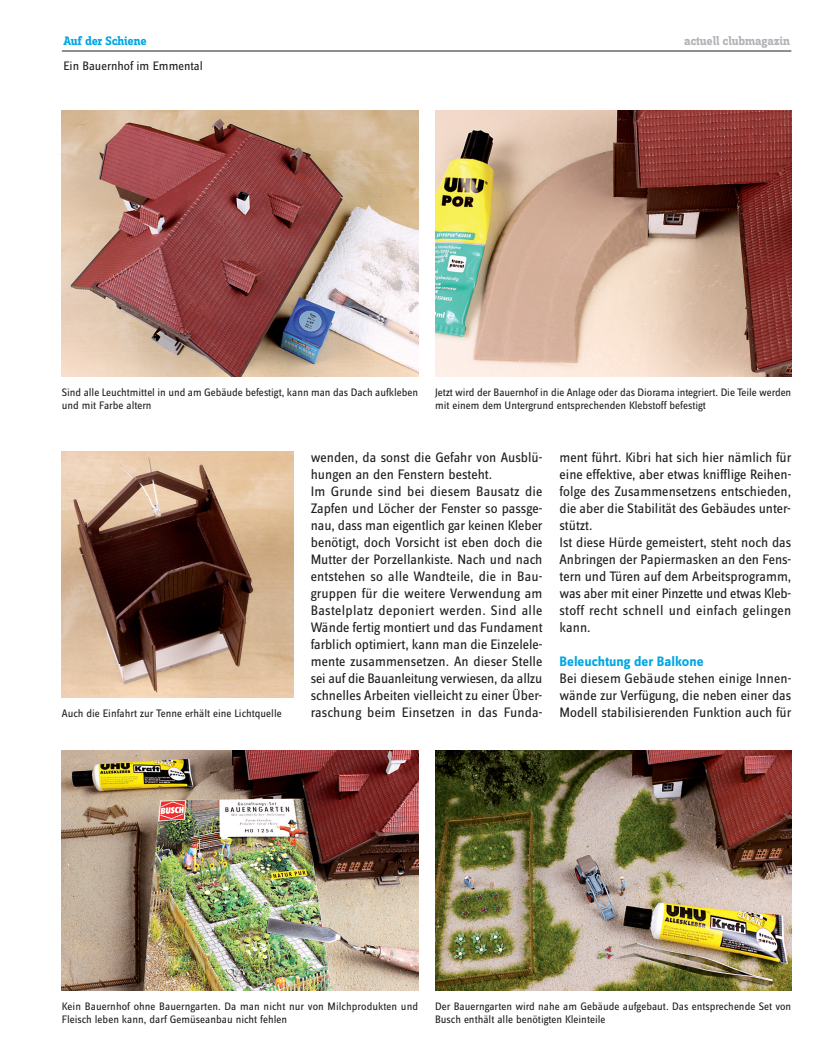
<style>
.page{position:relative;width:838px;height:1061px;background:#fff}
.page>*{position:absolute;margin:0;border:0;box-sizing:border-box;transform-origin:0 0}
.t1{font:14.25px/17px "Zine Sans Dis";color:#231f20}
.t2{font:700 14.25px "Zine Sans Dis";color:#00a6e4}
.t3{font:12.75px "Zine Sans Dis";color:#231f20}
.t4{font:700 12.75px "Zine Slab Dis";letter-spacing:-.01em;color:#b2b3b7}
.t5{font:700 12.75px "Zine Slab Dis";letter-spacing:-.005em;color:#00a6e4}
.t6{font:11.25px/12.8px "Zine Sans Dis";color:#231f20}
</style>
<div class="page">
<hr style="left:62px;top:51px;width:729px;height:1px;background:#231f20">
<img style="left:62px;top:111px;width:356px;height:266px">
<img style="left:62px;top:452px;width:232px;height:245px">
<img style="left:435px;top:111px;width:356px;height:266px">
<img style="left:435px;top:751px;width:356px;height:240px">
<img style="left:62px;top:751px;width:356px;height:240px">
<p class="t5" style="left:63px;top:36px;width:85px">Auf der Schiene</p>
<p class="t3" style="left:63px;top:61px;width:141px">Ein Bauernhof im Emmental</p>
<p class="t4" style="left:684px;top:36px;width:107px">actuell clubmagazin</p>
<p class="t6" style="left:62px;top:387px;width:358px">Sind alle Leuchtmittel in und am Gebäude befestigt, kann man das Dach aufkleben und mit Farbe altern</p>
<p class="t6" style="left:435px;top:387px;width:358px">Jetzt wird der Bauernhof in die Anlage oder das Diorama integriert. Die Teile werden mit einem dem Untergrund entsprechenden Klebstoff befestigt</p>
<p class="t6" style="left:62px;top:708px;width:221px">Auch die Einfahrt zur Tenne erhält eine Lichtquelle</p>
<p class="t1" style="left:311px;top:450px;width:233px">wenden, da sonst die Gefahr von Ausblü&shy;hungen an den Fenstern besteht.<br>Im Grunde sind bei diesem Bausatz die Zapfen und Löcher der Fenster so passge&shy;nau, dass man eigentlich gar keinen Kleber benötigt, doch Vorsicht ist eben doch die Mutter der Porzellankiste. Nach und nach entstehen so alle Wandteile, die in Bau&shy;gruppen für die weitere Verwendung am Bastelplatz deponiert werden. Sind alle Wände fertig montiert und das Fundament farblich optimiert, kann man die Einzelele&shy;mente zusammensetzen. An dieser Stelle sei auf die Bauanleitung verwiesen, da allzu schnelles Arbeiten vielleicht zu einer Über&shy;raschung beim Einsetzen in das Funda-</p>
<p class="t1" style="left:559px;top:450px;width:233px">ment führt. Kibri hat sich hier nämlich für eine effektive, aber etwas knifflige Reihen&shy;folge des Zusammensetzens entschieden, die aber die Stabilität des Gebäudes unter&shy;stützt.<br>Ist diese Hürde gemeistert, steht noch das Anbringen der Papiermasken an den Fens&shy;tern und Türen auf dem Arbeitsprogramm, was aber mit einer Pinzette und etwas Kleb&shy;stoff recht schnell und einfach gelingen kann.</p>
<p class="t2" style="left:559px;top:656px;width:146px">Beleuchtung der Balkone</p>
<p class="t1" style="left:559px;top:671px;width:233px;text-align:justify">Bei diesem Gebäude stehen einige Innen&shy;wände zur Verfügung, die neben einer das Modell stabilisierenden Funktion auch für</p>
<p class="t6" style="left:62px;top:1001px;width:358px">Kein Bauernhof ohne Bauerngarten. Da man nicht nur von Milchprodukten und<br>Fleisch leben kann, darf Gemüseanbau nicht fehlen</p>
<p class="t6" style="left:435px;top:1001px;width:358px">Der Bauerngarten wird nahe am Gebäude aufgebaut. Das entsprechende Set von<br>Busch enthält alle benötigten Kleinteile</p>
</div>
